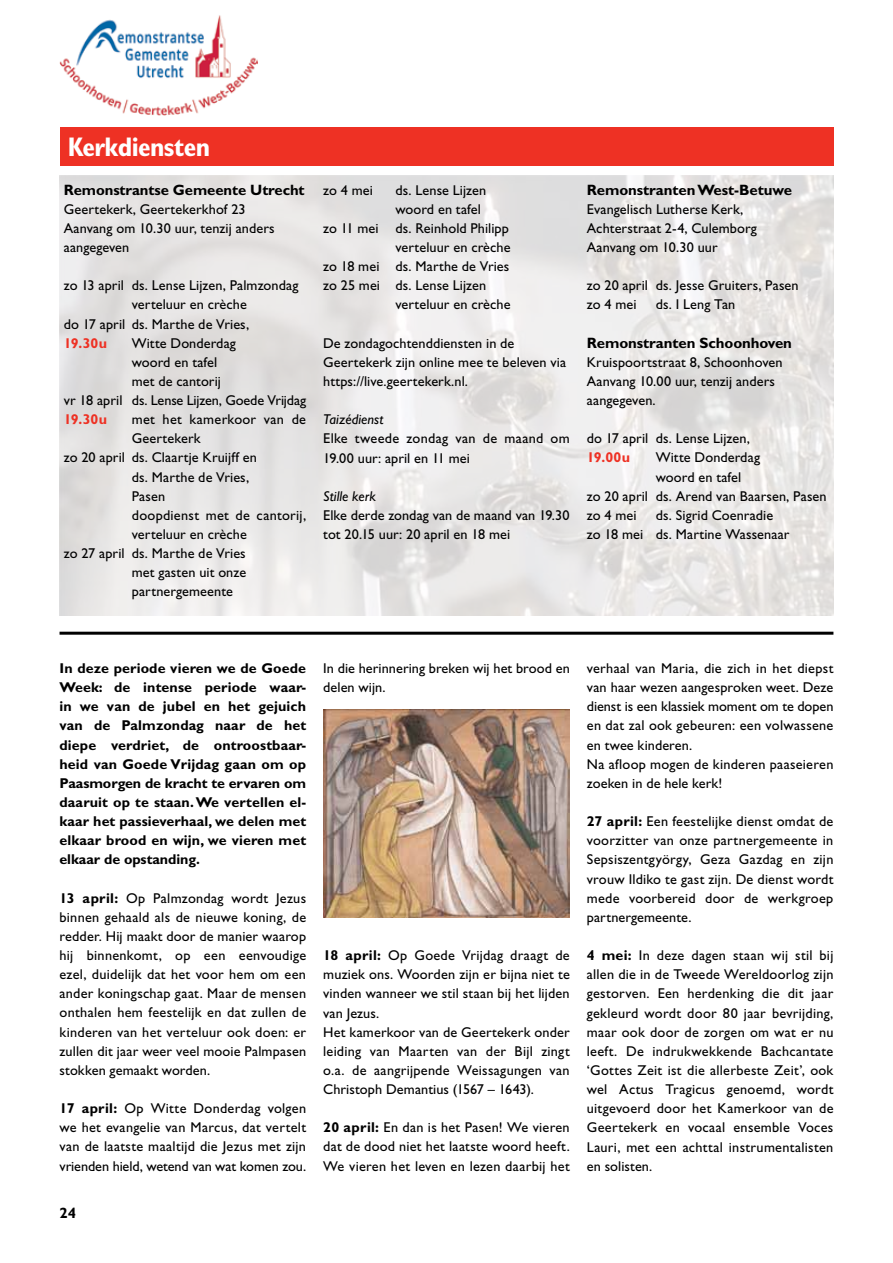
<style>
.page{position:relative;width:893px;height:1263px;background:#fff}
.page>*{position:absolute;margin:0;border:0;box-sizing:border-box;transform-origin:0 0}
.t1{font:700 condensed 27px "Gill Sans Std";letter-spacing:-.025em;color:#fff}
.t2{font:700 15px "Gill Sans Std";letter-spacing:-.005em;color:#000}
.t3{font:14.25px/19.2px "Gill Sans Std";letter-spacing:.01em;color:#000}
.t4{font:700 14.25px/19.2px "Gill Sans Std";letter-spacing:.005em;color:#000;text-align:justify}
.t5{font:14.25px "Gill Sans Std";letter-spacing:-.01em;color:#000}
.t6{font:italic 14.25px "Gill Sans Std";letter-spacing:.005em;color:#000}
.t7{font:700 14.25px "Gill Sans Std";color:#ee3124}
.s1{font-weight:700}
</style>
<div class="page">
<img style="left:60px;top:15px;width:197px;height:101px">
<div style="left:60px;top:128px;width:773px;height:38px;background:#ee3124"></div>
<img style="left:60px;top:175px;width:773px;height:440px">
<hr style="left:60px;top:632px;width:773px;height:3px;background:#000">
<img style="left:323px;top:709px;width:247px;height:208px">
<h1 class="t1" style="left:68px;top:131px;width:144px">Kerkdiensten</h1>
<p class="t2" style="left:64px;top:181px;width:242px">Remonstrantse Gemeente Utrecht</p>
<p class="t3" style="left:64px;top:199px;width:212px">Geertekerk, Geertekerkhof 23<br>Aanvang om 10.30 uur, tenzij anders aangegeven</p>
<p class="t3" style="left:64px;top:276px;width:236px">zo 13 april ds. Lense Lijzen, Palmzondag</p>
<p class="t3" style="left:132px;top:295px;width:117px">verteluur en crèche</p>
<p class="t3" style="left:64px;top:314px;width:187px">do 17 april ds. Marthe de Vries,</p>
<p class="t7" style="left:64px;top:334px;width:45px">19.30u</p>
<p class="t3" style="left:132px;top:333px;width:106px">Witte Donderdag</p>
<p class="t3" style="left:132px;top:352px;width:87px">woord en tafel</p>
<p class="t3" style="left:132px;top:372px;width:91px">met de cantorij</p>
<p class="t5" style="left:64px;top:392px;width:244px">vr 18 april ds. Lense Lijzen, Goede Vrijdag</p>
<p class="t7" style="left:64px;top:411px;width:45px">19.30u</p>
<p class="t3" style="left:132px;top:410px;width:176px">met het kamerkoor van de</p>
<p class="t3" style="left:132px;top:429px;width:70px">Geertekerk</p>
<p class="t3" style="left:64px;top:448px;width:195px">zo 20 april ds. Claartje Kruijff en</p>
<p class="t3" style="left:132px;top:467px;width:119px">ds. Marthe de Vries,</p>
<p class="t3" style="left:132px;top:486px;width:35px">Pasen</p>
<p class="t3" style="left:132px;top:506px;width:176px">doopdienst met de cantorij,</p>
<p class="t3" style="left:132px;top:525px;width:117px">verteluur en crèche</p>
<p class="t3" style="left:64px;top:544px;width:184px">zo 27 april ds. Marthe de Vries</p>
<p class="t3" style="left:132px;top:563px;width:116px">met gasten uit onze</p>
<p class="t3" style="left:132px;top:582px;width:103px">partnergemeente</p>
<p class="t3" style="left:323px;top:180px;width:51px">zo 4 mei</p>
<p class="t3" style="left:395px;top:180px;width:92px">ds. Lense Lijzen</p>
<p class="t3" style="left:395px;top:199px;width:87px">woord en tafel</p>
<p class="t3" style="left:323px;top:219px;width:187px">zo 11 mei ds. Reinhold Philipp</p>
<p class="t3" style="left:395px;top:238px;width:117px">verteluur en crèche</p>
<p class="t3" style="left:323px;top:257px;width:188px">zo 18 mei ds. Marthe de Vries</p>
<p class="t3" style="left:323px;top:276px;width:165px">zo 25 mei ds. Lense Lijzen</p>
<p class="t3" style="left:395px;top:295px;width:117px">verteluur en crèche</p>
<p class="t3" style="left:323px;top:333px;width:245px">De zondagochtenddiensten in de<br>Geertekerk zijn online mee te beleven via https://live.geertekerk.nl.</p>
<p class="t6" style="left:323px;top:411px;width:62px">Taizédienst</p>
<p class="t3" style="left:323px;top:429px;width:248px">Elke tweede zondag van de maand om<br>19.00 uur: april en 11 mei</p>
<p class="t6" style="left:323px;top:488px;width:54px">Stille kerk</p>
<p class="t3" style="left:323px;top:506px;width:248px">Elke derde zondag van de maand van 19.30 tot 20.15 uur: 20 april en 18 mei</p>
<p class="t2" style="left:587px;top:181px;width:207px">Remonstranten West-Betuwe</p>
<p class="t3" style="left:587px;top:199px;width:172px">Evangelisch Lutherse Kerk,<br>Achterstraat 2-4, Culemborg<br>Aanvang om 10.30 uur</p>
<p class="t3" style="left:587px;top:276px;width:213px">zo 20 april ds. Jesse Gruiters, Pasen zo 4 mei</p>
<p class="t3" style="left:656px;top:295px;width:81px">ds. I Leng Tan</p>
<p class="t2" style="left:587px;top:334px;width:207px">Remonstranten Schoonhoven</p>
<p class="t3" style="left:587px;top:352px;width:197px">Kruispoortstraat 8, Schoonhoven<br>Aanvang 10.00 uur, tenzij anders aangegeven.</p>
<p class="t3" style="left:587px;top:429px;width:165px">do 17 april ds. Lense Lijzen,</p>
<p class="t7" style="left:587px;top:449px;width:45px">19.00u</p>
<p class="t3" style="left:656px;top:448px;width:106px">Witte Donderdag</p>
<p class="t3" style="left:656px;top:467px;width:87px">woord en tafel</p>
<p class="t3" style="left:587px;top:486px;width:241px">zo 20 april ds. Arend van Baarsen, Pasen</p>
<p class="t3" style="left:587px;top:506px;width:51px">zo 4 mei</p>
<p class="t3" style="left:587px;top:506px;width:204px;text-indent:69px">ds. Sigrid Coenradie zo 18 mei ds. Martine Wassenaar</p>
<p class="t4" style="left:60px;top:658px;width:248px">In deze periode vieren we de Goede Week: de intense periode waar&shy;in we van de jubel en het gejuich van de Palmzondag naar de het diepe verdriet, de ontroostbaar&shy;heid van Goede Vrijdag gaan om op Paasmorgen de kracht te ervaren om daaruit op te staan. We vertellen el&shy;kaar het passieverhaal, we delen met elkaar brood en wijn, we vieren met elkaar de opstanding.</p>
<p class="t3" style="left:60px;top:888px;width:248px;text-align:justify"><span class="s1">13 april:</span> Op Palmzondag wordt Jezus binnen gehaald als de nieuwe koning, de redder. Hij maakt door de manier waarop hij binnenkomt, op een eenvoudige ezel, duidelijk dat het voor hem om een ander koningschap gaat. Maar de mensen onthalen hem feestelijk en dat zullen de kinderen van het verteluur ook doen: er zullen dit jaar weer veel mooie Palmpasen stokken gemaakt worden.</p>
<p class="t3" style="left:60px;top:1099px;width:248px;text-align:justify"><span class="s1">17 april:</span> Op Witte Donderdag volgen we het evangelie van Marcus, dat vertelt van de laatste maaltijd die Jezus met zijn vrienden hield, wetend van wat komen zou.</p>
<p class="t2" style="left:60px;top:1204px;width:18px">24</p>
<p class="t3" style="left:323px;top:659px;width:248px">In die herinnering breken wij het brood en delen wijn.</p>
<p class="t3" style="left:323px;top:946px;width:248px"><span class="s1">18 april:</span> Op Goede Vrijdag draagt de muziek ons. Woorden zijn er bijna niet te vinden wanneer we stil staan bij het lijden van Jezus.<br>Het kamerkoor van de Geertekerk onder leiding van Maarten van der Bijl zingt o.a. de aangrijpende Weissagungen van Christoph Demantius (1567 – 1643).</p>
<p class="t3" style="left:323px;top:1118px;width:248px;text-align:justify"><span class="s1">20 april:</span> En dan is het Pasen! We vieren dat de dood niet het laatste woord heeft.<br>We vieren het leven en lezen daarbij het</p>
<p class="t3" style="left:587px;top:659px;width:248px">verhaal van Maria, die zich in het diepst van haar wezen aangesproken weet. Deze dienst is een klassiek moment om te dopen en dat zal ook gebeuren: een volwassene en twee kinderen.<br>Na afloop mogen de kinderen paaseieren zoeken in de hele kerk!</p>
<p class="t3" style="left:587px;top:812px;width:248px;text-align:justify"><span class="s1">27 april:</span> Een feestelijke dienst omdat de voorzitter van onze partnergemeente in Sepsiszentgyörgy, Geza Gazdag en zijn vrouw Ildiko te gast zijn. De dienst wordt mede voorbereid door de werkgroep partnergemeente.</p>
<p class="t3" style="left:587px;top:946px;width:248px;text-align:justify"><span class="s1">4 mei:</span> In deze dagen staan wij stil bij allen die in de Tweede Wereldoorlog zijn gestorven. Een herdenking die dit jaar gekleurd wordt door 80 jaar bevrijding, maar ook door de zorgen om wat er nu leeft. De indrukwekkende Bachcantate ‘Gottes Zeit ist die allerbeste Zeit’, ook wel Actus Tragicus genoemd, wordt uitgevoerd door het Kamerkoor van de Geertekerk en vocaal ensemble Voces Lauri, met een achttal instrumentalisten en solisten.</p>
</div>
